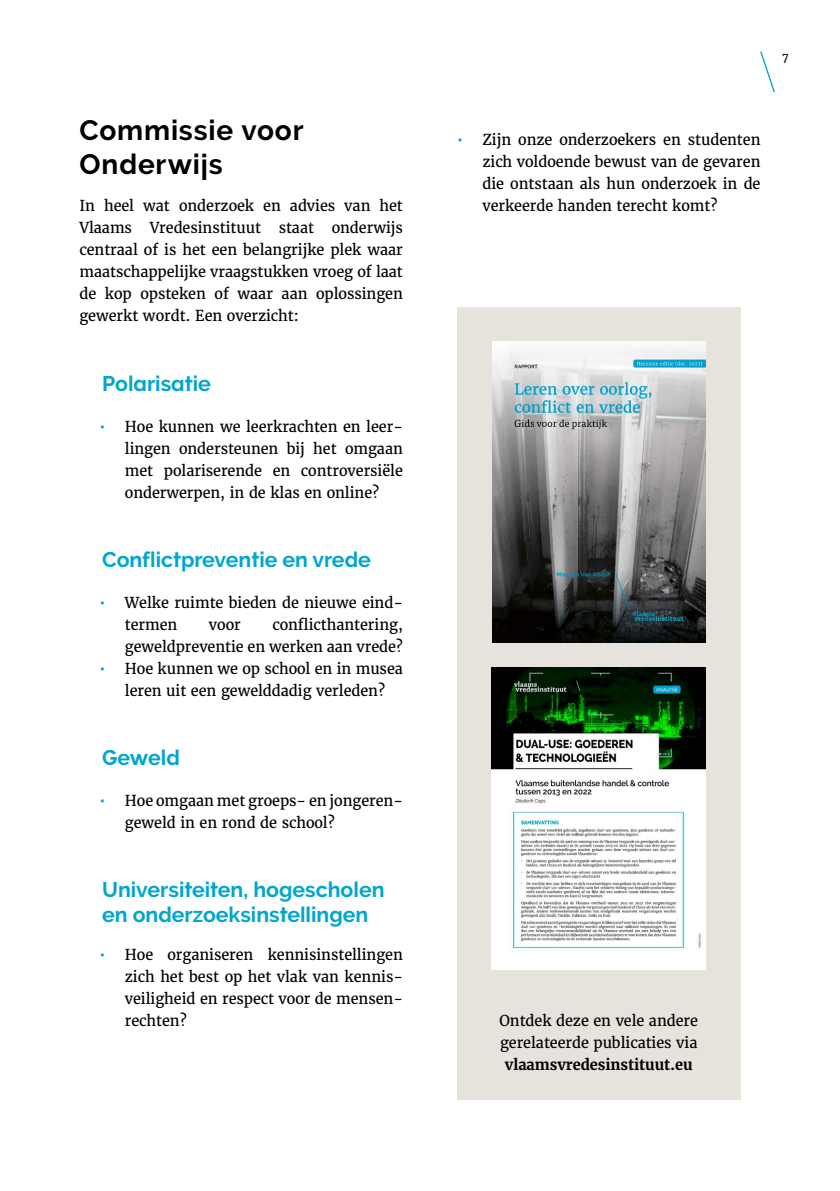
<style>
.page{position:relative;width:840px;height:1191px;background:#fff}
.page>*{position:absolute;margin:0;border:0;box-sizing:border-box;transform-origin:0 0}
._01_-_Titel_binnenwerk{font:700 28px/34px "Raleway";letter-spacing:.03em;color:#000}
._03_-_Tussentitel_-_niveau_1_1__blauw{font:700 21.2px/25.4px "Raleway";color:#00a6ce}
._02_-_Body_insprong{font:15px/22px "Merriweather";letter-spacing:-.005em;color:#000;text-align:justify}
._02_-_Body_insprong-2{font:700 15px "Merriweather";letter-spacing:-.005em;color:#000}
.t1{font:11.2px "Merriweather";color:#000}
.s1{color:#00a6ce}
</style>
<div class="page">
<svg style="left:760px;top:51px;width:15px;height:41px"></svg>
<div style="left:457px;top:308px;width:283px;height:792px;background:#e6e2dc"></div>
<img style="left:492px;top:341px;width:213px;height:302px">
<img style="left:491px;top:667px;width:214px;height:302px">
<p class="_01_-_Titel_binnenwerk" style="left:79px;top:113px;width:225px">Commissie voor<br>Onderwijs</p>
<p class="_02_-_Body_insprong" style="left:79px;top:195px;width:325px">In heel wat onderzoek en advies van het Vlaams Vredesinstituut staat onderwijs centraal of is het een belangrijke plek waar maatschappelijke vraagstukken vroeg of laat de kop opsteken of waar aan oplossingen gewerkt wordt. Een overzicht:</p>
<p class="_03_-_Tussentitel_-_niveau_1_1__blauw" style="left:102px;top:371px;width:110px">Polarisatie</p>
<p class="_02_-_Body_insprong" style="left:125px;top:415px;width:279px;text-indent:-25px"><span class="s1">•</span> Hoe kunnen we leerkrachten en leer&shy;lingen ondersteunen bij het omgaan met polariserende en controversiële onderwerpen, in de klas en online?</p>
<p class="_03_-_Tussentitel_-_niveau_1_1__blauw" style="left:102px;top:547px;width:270px">Conflictpreventie en vrede</p>
<p class="_02_-_Body_insprong" style="left:125px;top:591px;width:279px;text-indent:-25px"><span class="s1">•</span> Welke ruimte bieden de nieuwe eind&shy;termen</p>
<p class="_02_-_Body_insprong" style="left:125px;top:613px;width:279px;text-align:right">conflicthantering,<br>geweldpreventie en werken aan vrede?</p>
<p class="_02_-_Body_insprong" style="left:99px;top:657px;width:305px;text-align:center"><span class="s1">•</span> Hoe kunnen we op school en in musea leren uit een gewelddadig verleden?</p>
<p class="_02_-_Body_insprong" style="left:209px;top:613px;width:33px">voor</p>
<p class="_03_-_Tussentitel_-_niveau_1_1__blauw" style="left:102px;top:745px;width:79px">Geweld</p>
<p class="_02_-_Body_insprong" style="left:125px;top:789px;width:279px;text-indent:-25px"><span class="s1">•</span> Hoe omgaan met groeps- en jongeren&shy;geweld in en rond de school?</p>
<p class="_03_-_Tussentitel_-_niveau_1_1__blauw" style="left:102px;top:877px;width:284px">Universiteiten, hogescholen en onderzoeksinstellingen</p>
<p class="_02_-_Body_insprong" style="left:125px;top:943px;width:279px;text-indent:-25px"><span class="s1">•</span> Hoe organiseren kennisinstellingen zich het best op het vlak van kennis&shy;veiligheid en respect voor de mensen&shy;rechten?</p>
<p class="t1" style="left:781px;top:50px;width:8px">7</p>
<p class="_02_-_Body_insprong" style="left:482px;top:129px;width:279px;text-indent:-25px"><span class="s1">•</span> Zijn onze onderzoekers en studenten zich voldoende bewust van de gevaren die ontstaan als hun onderzoek in de verkeerde handen terecht komt?</p>
<p class="_02_-_Body_insprong" style="left:499px;top:1009px;width:200px">Ontdek deze en vele andere</p>
<p class="_02_-_Body_insprong" style="left:499px;top:1031px;width:199px">gerelateerde publicaties via</p>
<p class="_02_-_Body_insprong-2" style="left:504px;top:1054px;width:189px">vlaamsvredesinstituut.eu</p>
</div>
